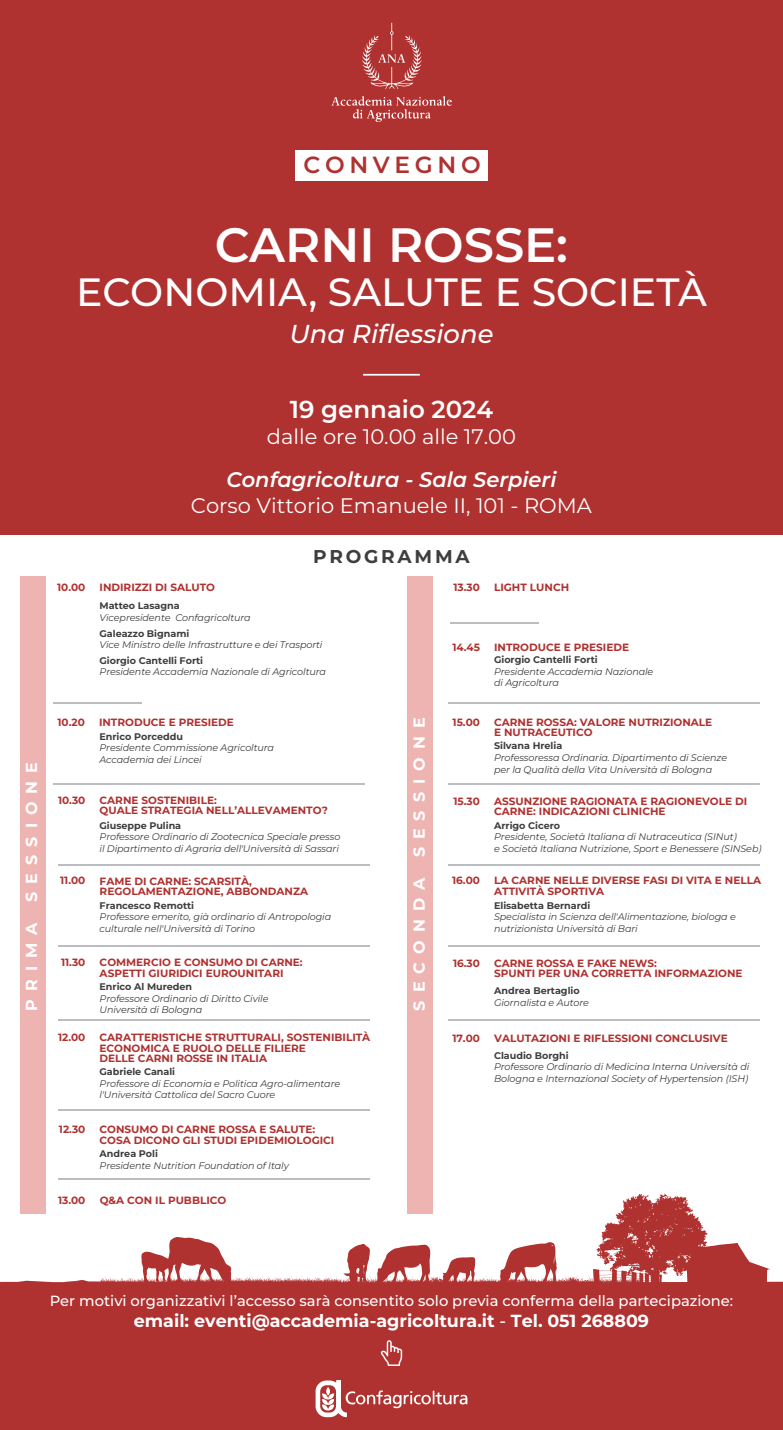
<style>
.page{position:relative;width:783px;height:1430px;background:#fff}
.page>*{position:absolute;margin:0;border:0;box-sizing:border-box;transform-origin:0 0}
.t1{font:600 48.12px "Montserrat";color:#fff}
.t2{font:500 39.38px "Montserrat";color:#fff}
.t3{font:italic 500 25.9px "Montserrat";color:#fff}
.t4{font:600 24.5px "Montserrat";color:#fff}
.t5{font:600 23.36px "Montserrat";letter-spacing:.2em;color:#af3130}
.t6{font:21px "Montserrat";color:#fff}
.t7{font:italic 600 21px "Montserrat";color:#fff}
.t8{font:700 18.55px "Montserrat";letter-spacing:.15em;color:#3e3e3f}
.t9{font:700 17.5px "Montserrat";color:#fff}
.t10{font:700 16.01px "Montserrat";letter-spacing:.5em;color:#fff}
.t11{font:500 14.7px "Montserrat";color:#fff}
.t12{font:700 10.5px/10.5px "Montserrat";color:#af3130}
.t13{font:italic 9.62px/11.5px "Montserrat";letter-spacing:-.01em;color:#3e3e3f}
.t14{font:700 9.62px "Montserrat";letter-spacing:-.005em;color:#3e3e3f}
.s1{font-weight:500}
</style>
<div class="page">
<div style="left:0;top:1276px;width:783px;height:153px;background:#af3130"></div>
<svg style="left:593px;top:1193px;width:177px;height:103px"></svg>
<svg style="left:377px;top:1244px;width:54px;height:39px"></svg>
<svg style="left:443px;top:1257px;width:32px;height:26px"></svg>
<svg style="left:343px;top:1244px;width:27px;height:43px"></svg>
<svg style="left:141px;top:1237px;width:91px;height:46px"></svg>
<svg style="left:499px;top:1242px;width:58px;height:42px"></svg>
<div style="left:20px;top:576px;width:26px;height:637px;background:#eeb4b2"></div>
<hr style="left:53px;top:701px;width:89px;height:2px;background:#bcbdc0">
<hr style="left:53px;top:783px;width:312px;height:2px;background:#bcbdc0">
<div style="left:407px;top:576px;width:26px;height:637px;background:#eeb4b2"></div>
<hr style="left:58px;top:863px;width:311px;height:2px;background:#bcbdc0">
<hr style="left:58px;top:945px;width:311px;height:2px;background:#bcbdc0">
<hr style="left:58px;top:1019px;width:311px;height:2px;background:#bcbdc0">
<hr style="left:58px;top:1109px;width:311px;height:2px;background:#bcbdc0">
<hr style="left:58px;top:1177px;width:311px;height:2px;background:#bcbdc0">
<hr style="left:450px;top:621px;width:88px;height:2px;background:#bcbdc0">
<hr style="left:448px;top:783px;width:312px;height:2px;background:#bcbdc0">
<hr style="left:448px;top:864px;width:312px;height:2px;background:#bcbdc0">
<hr style="left:448px;top:945px;width:312px;height:2px;background:#bcbdc0">
<hr style="left:448px;top:1019px;width:312px;height:2px;background:#bcbdc0">
<hr style="left:448px;top:701px;width:312px;height:2px;background:#bcbdc0">
<div style="left:0;top:0;width:783px;height:535px;background:#af3130"></div>
<hr style="left:363px;top:374px;width:57px;height:1px;background:#fff">
<svg style="left:362px;top:23px;width:60px;height:66px"></svg>
<svg style="left:331px;top:96px;width:121px;height:26px"></svg>
<svg style="left:381px;top:1340px;width:21px;height:25px"></svg>
<div style="left:295px;top:150px;width:193px;height:31px;background:#fff"></div>
<svg style="left:316px;top:1379px;width:151px;height:38px;background:#bf5b5a"></svg>
<h3 class="t5" style="left:303px;top:148px;width:179px">CONVEGNO</h3>
<h1 class="t1" style="left:215px;top:211px;width:355px">CARNI ROSSE:</h1>
<h2 class="t2" style="left:76px;top:264px;width:632px">ECONOMIA, SALUTE E SOCIETÀ</h2>
<h3 class="t3" style="left:290px;top:316px;width:205px">Una Riflessione</h3>
<h3 class="t10" style="left:20px;top:901px;width:141px;rotate:-90deg">SESSIONE</h3>
<h3 class="t10" style="left:20px;top:1010px;width:90px;rotate:-90deg">PRIMA</h3>
<h3 class="t4" style="left:290px;top:392px;width:205px">19 gennaio 2024</h3>
<h3 class="t6" style="left:267px;top:422px;width:251px">dalle ore 10.00 alle 17.00</h3>
<h3 class="t7" style="left:226px;top:464px;width:332px">Confagricoltura - Sala Serpieri</h3>
<h3 class="t6" style="left:191px;top:491px;width:403px">Corso Vittorio Emanuele II, 101 - ROMA</h3>
<p class="t12" style="left:57px;top:581px;width:30px">10.00</p>
<p class="t12" style="left:100px;top:581px;width:117px">INDIRIZZI DI SALUTO</p>
<h3 class="t8" style="left:313px;top:543px;width:158px">PROGRAMMA</h3>
<p class="t12" style="left:454px;top:581px;width:28px">13.30</p>
<p class="t14" style="left:100px;top:599px;width:82px">Matteo Lasagna</p>
<p class="t13" style="left:100px;top:611px;width:153px">Vicepresidente Confagricoltura</p>
<p class="t14" style="left:100px;top:626px;width:91px">Galeazzo Bignami</p>
<p class="t13" style="left:100px;top:638px;width:224px">Vice Ministro delle Infrastrutture e dei Trasporti</p>
<p class="t14" style="left:100px;top:653px;width:105px">Giorgio Cantelli Forti</p>
<p class="t13" style="left:100px;top:666px;width:228px">Presidente Accademia Nazionale di Agricoltura</p>
<p class="t12" style="left:452px;top:641px;width:29px">14.45</p>
<p class="t12" style="left:494px;top:581px;width:77px">LIGHT LUNCH</p>
<p class="t12" style="left:494px;top:641px;width:137px">INTRODUCE E PRESIEDE</p>
<p class="t14" style="left:494px;top:653px;width:105px">Giorgio Cantelli Forti</p>
<p class="t13" style="left:494px;top:665px;width:161px">Presidente Accademia Nazionale di Agricoltura</p>
<p class="t12" style="left:57px;top:716px;width:29px">10.20</p>
<p class="t12" style="left:58px;top:794px;width:29px">10.30</p>
<p class="t12" style="left:99px;top:716px;width:137px">INTRODUCE E PRESIEDE</p>
<p class="t14" style="left:99px;top:729px;width:85px">Enrico Porceddu</p>
<p class="t13" style="left:99px;top:741px;width:176px">Presidente Commissione Agricoltura<br>Accademia dei Lincei</p>
<p class="t12" style="left:100px;top:794px;width:230px">CARNE SOSTENIBILE:<br>QUALE STRATEGIA NELL’ALLEVAMENTO?</p>
<p class="t14" style="left:100px;top:818px;width:83px">Giuseppe Pulina</p>
<p class="t13" style="left:100px;top:830px;width:242px">Professore Ordinario di Zootecnica Speciale presso il Dipartimento di Agraria dell'Università di Sassari</p>
<p class="t12" style="left:60px;top:875px;width:27px">11.00</p>
<p class="t12" style="left:100px;top:875px;width:210px">FAME DI CARNE: SCARSITÀ,<br>REGOLAMENTAZIONE, ABBONDANZA</p>
<p class="t14" style="left:100px;top:898px;width:96px">Francesco Remotti</p>
<p class="t13" style="left:100px;top:911px;width:233px">Professore emerito, già ordinario di Antropologia culturale nell'Università di Torino</p>
<p class="t12" style="left:61px;top:956px;width:26px">11.30</p>
<p class="t12" style="left:100px;top:956px;width:205px">COMMERCIO E CONSUMO DI CARNE:<br>ASPETTI GIURIDICI EUROUNITARI</p>
<p class="t14" style="left:100px;top:979px;width:94px">Enrico Al Mureden</p>
<p class="t13" style="left:100px;top:992px;width:171px">Professore Ordinario di Diritto Civile<br>Università di Bologna</p>
<p class="t12" style="left:58px;top:1031px;width:29px">12.00</p>
<p class="t12" style="left:100px;top:1031px;width:272px">CARATTERISTICHE STRUTTURALI, SOSTENIBILITÀ<br>ECONOMICA E RUOLO DELLE FILIERE<br>DELLE CARNI ROSSE IN ITALIA</p>
<p class="t14" style="left:100px;top:1064px;width:77px">Gabriele Canali</p>
<p class="t13" style="left:100px;top:1077px;width:242px">Professore di Economia e Politica Agro-alimentare l'Università Cattolica del Sacro Cuore</p>
<p class="t12" style="left:59px;top:1123px;width:28px">12.30</p>
<p class="t12" style="left:100px;top:1123px;width:236px">CONSUMO DI CARNE ROSSA E SALUTE:<br>COSA DICONO GLI STUDI EPIDEMIOLOGICI</p>
<p class="t14" style="left:100px;top:1147px;width:60px">Andrea Poli</p>
<p class="t13" style="left:100px;top:1159px;width:191px">Presidente Nutrition Foundation of Italy</p>
<p class="t12" style="left:58px;top:1194px;width:29px">13.00</p>
<p class="t12" style="left:100px;top:1194px;width:128px">Q&amp;A CON IL PUBBLICO</p>
<h3 class="t10" style="left:408px;top:857px;width:141px;rotate:-90deg">SESSIONE</h3>
<h3 class="t10" style="left:408px;top:1010px;width:134px;rotate:-90deg">SECONDA</h3>
<p class="t12" style="left:453px;top:716px;width:29px">15.00</p>
<p class="t12" style="left:494px;top:716px;width:220px">CARNE ROSSA: VALORE NUTRIZIONALE<br>E NUTRACEUTICO</p>
<p class="t14" style="left:494px;top:739px;width:70px">Silvana Hrelia</p>
<p class="t13" style="left:494px;top:751px;width:235px">Professoressa Ordinaria. Dipartimento di Scienze per la Qualità della Vita Università di Bologna</p>
<p class="t12" style="left:453px;top:795px;width:28px">15.30</p>
<p class="t12" style="left:494px;top:795px;width:255px">ASSUNZIONE RAGIONATA E RAGIONEVOLE DI<br>CARNE: INDICAZIONI CLINICHE</p>
<p class="t14" style="left:494px;top:818px;width:68px">Arrigo Cicero</p>
<p class="t13" style="left:494px;top:830px;width:269px">Presidente, Società Italiana di Nutraceutica (SINut)<br>e Società Italiana Nutrizione, Sport e Benessere (SINSeb)</p>
<p class="t12" style="left:452px;top:875px;width:29px">16.00</p>
<p class="t12" style="left:494px;top:875px;width:268px">LA CARNE NELLE DIVERSE FASI DI VITA E NELLA<br>ATTIVITÀ SPORTIVA</p>
<p class="t14" style="left:494px;top:898px;width:98px">Elisabetta Bernardi</p>
<p class="t13" style="left:494px;top:911px;width:243px">Specialista in Scienza dell'Alimentazione, biologa e nutrizionista Università di Bari</p>
<p class="t12" style="left:453px;top:957px;width:28px">16.30</p>
<p class="t12" style="left:494px;top:957px;width:250px">CARNE ROSSA E FAKE NEWS:<br>SPUNTI PER UNA CORRETTA INFORMAZIONE</p>
<p class="t14" style="left:494px;top:984px;width:87px">Andrea Bertaglio</p>
<p class="t13" style="left:494px;top:996px;width:96px">Giornalista e Autore</p>
<p class="t12" style="left:452px;top:1032px;width:29px">17.00</p>
<p class="t12" style="left:494px;top:1032px;width:235px">VALUTAZIONI E RIFLESSIONI CONCLUSIVE</p>
<p class="t14" style="left:494px;top:1048px;width:76px">Claudio Borghi</p>
<p class="t13" style="left:494px;top:1060px;width:257px">Professore Ordinario di Medicina Interna Università di<br>Bologna e Internazional Society of Hypertension (ISH)</p>
<h3 class="t11" style="left:50px;top:1290px;width:685px">Per motivi organizzativi l’accesso sarà consentito solo previa conferma della partecipazione:</h3>
<h3 class="t9" style="left:134px;top:1308px;width:517px">email: eventi@accademia-agricoltura.it <span class="s1">-</span> Tel. 051 268809</h3>
</div>
